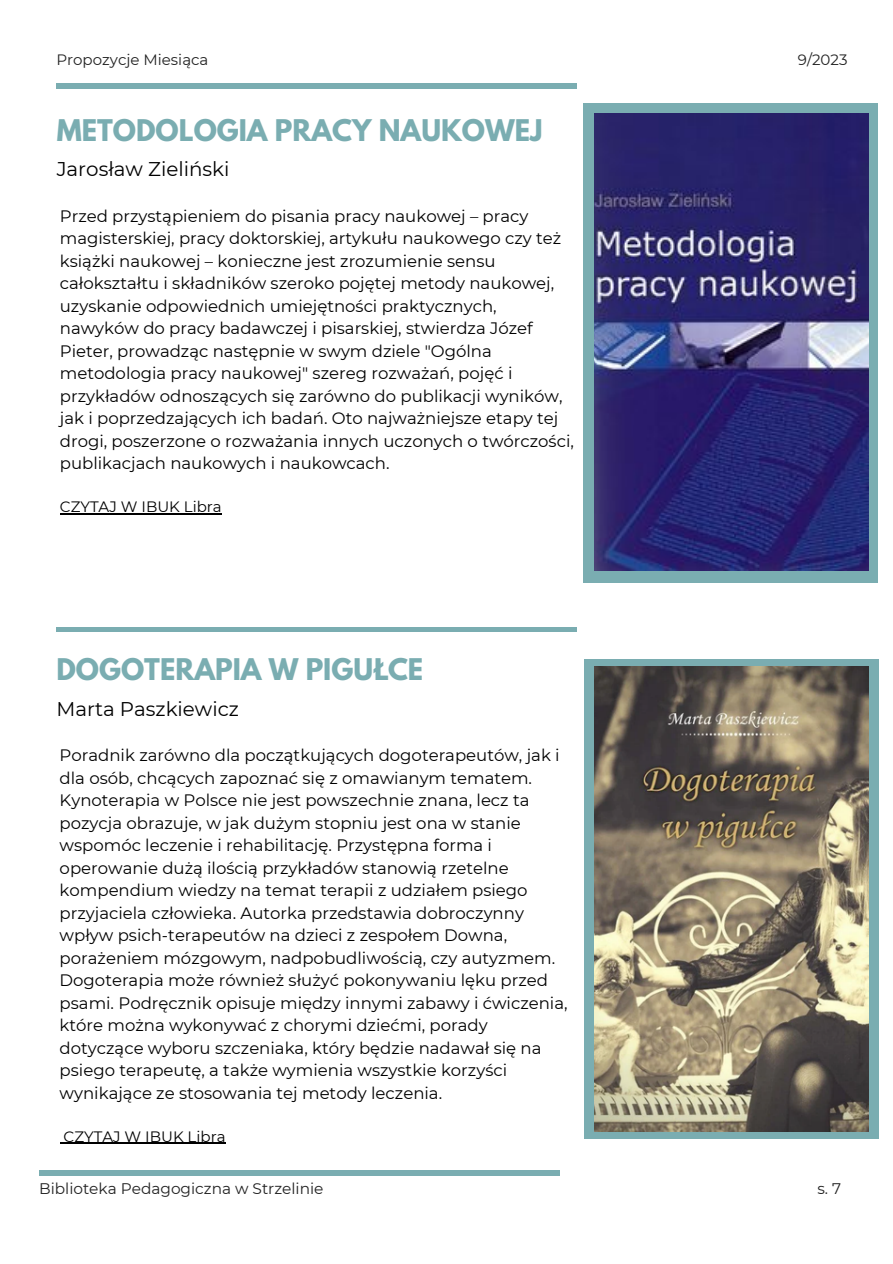
<style>
.page{position:relative;width:893px;height:1264px;background:#fff}
.page>*{position:absolute;margin:0;border:0;box-sizing:border-box;transform-origin:0 0}
.t1{font:700 26.4px "League Spartan";color:#7aadb1}
.t2{font:19.8px "Montserrat";color:#000}
.t3{font:16.5px/22.5px "Montserrat";color:#000}
.t4{font:15.3px "Montserrat";color:#222}
.t5{font:15px "Montserrat";color:#000}
.t6{font:15px "Montserrat";color:#222}
</style>
<div class="page">
<div style="left:584px;top:659px;width:294px;height:479px;background:#7aadb1"></div>
<img style="left:594px;top:666px;width:274px;height:465px">
<div style="left:583px;top:103px;width:294px;height:479px;background:#7aadb1"></div>
<img style="left:594px;top:114px;width:274px;height:456px">
<div style="left:57px;top:627px;width:520px;height:5px;background:#7aadb1"></div>
<div style="left:39px;top:1170px;width:520px;height:5px;background:#7aadb1"></div>
<div style="left:57px;top:84px;width:520px;height:5px;background:#7aadb1"></div>
<hr style="left:60px;top:513px;width:162px;height:1px;background:#000">
<hr style="left:64px;top:1142px;width:161px;height:1px;background:#000">
<p class="t6" style="left:56px;top:50px;width:153px">Propozycje Miesiąca</p>
<p class="t6" style="left:797px;top:50px;width:51px">9/2023</p>
<p class="t1" style="left:57px;top:117px;width:487px">METODOLOGIA PRACY NAUKOWEJ</p>
<p class="t2" style="left:57px;top:157px;width:174px">Jarosław Zieliński</p>
<p class="t3" style="left:60px;top:205px;width:515px">Przed przystąpieniem do pisania pracy naukowej – pracy magisterskiej, pracy doktorskiej, artykułu naukowego czy też książki naukowej – konieczne jest zrozumienie sensu całokształtu i składników szeroko pojętej metody naukowej, uzyskanie odpowiednich umiejętności praktycznych, nawyków do pracy badawczej i pisarskiej, stwierdza Józef Pieter, prowadząc następnie w swym dziele "Ogólna metodologia pracy naukowej" szereg rozważań, pojęć i przykładów odnoszących się zarówno do publikacji wyników, jak i poprzedzających ich badań. Oto najważniejsze etapy tej drogi, poszerzone o rozważania innych uczonych o twórczości, publikacjach naukowych i naukowcach.</p>
<p class="t5" style="left:60px;top:497px;width:163px">CZYTAJ W IBUK Libra</p>
<p class="t1" style="left:56px;top:656px;width:368px">DOGOTERAPIA W PIGUŁCE</p>
<p class="t2" style="left:56px;top:696px;width:184px">Marta Paszkiewicz</p>
<p class="t3" style="left:60px;top:744px;width:501px">Poradnik zarówno dla początkujących dogoterapeutów, jak i dla osób, chcących zapoznać się z omawianym tematem.</p>
<p class="t3" style="left:60px;top:789px;width:509px">Kynoterapia w Polsce nie jest powszechnie znana, lecz ta pozycja obrazuje, w jak dużym stopniu jest ona w stanie wspomóc leczenie i rehabilitację. Przystępna forma i operowanie dużą ilością przykładów stanowią rzetelne kompendium wiedzy na temat terapii z udziałem psiego przyjaciela człowieka. Autorka przedstawia dobroczynny wpływ psich-terapeutów na dzieci z zespołem Downa, porażeniem mózgowym, nadpobudliwością, czy autyzmem.<br>Dogoterapia może również służyć pokonywaniu lęku przed psami. Podręcznik opisuje między innymi zabawy i ćwiczenia, które można wykonywać z chorymi dziećmi, porady dotyczące wyboru szczeniaka, który będzie nadawał się na psiego terapeutę, a także wymienia wszystkie korzyści wynikające ze stosowania tej metody leczenia.</p>
<p class="t5" style="left:64px;top:1127px;width:163px">CZYTAJ W IBUK Libra</p>
<p class="t4" style="left:39px;top:1179px;width:286px">Biblioteka Pedagogiczna w Strzelinie</p>
<p class="t4" style="left:817px;top:1179px;width:25px">s. 7</p>
</div>
